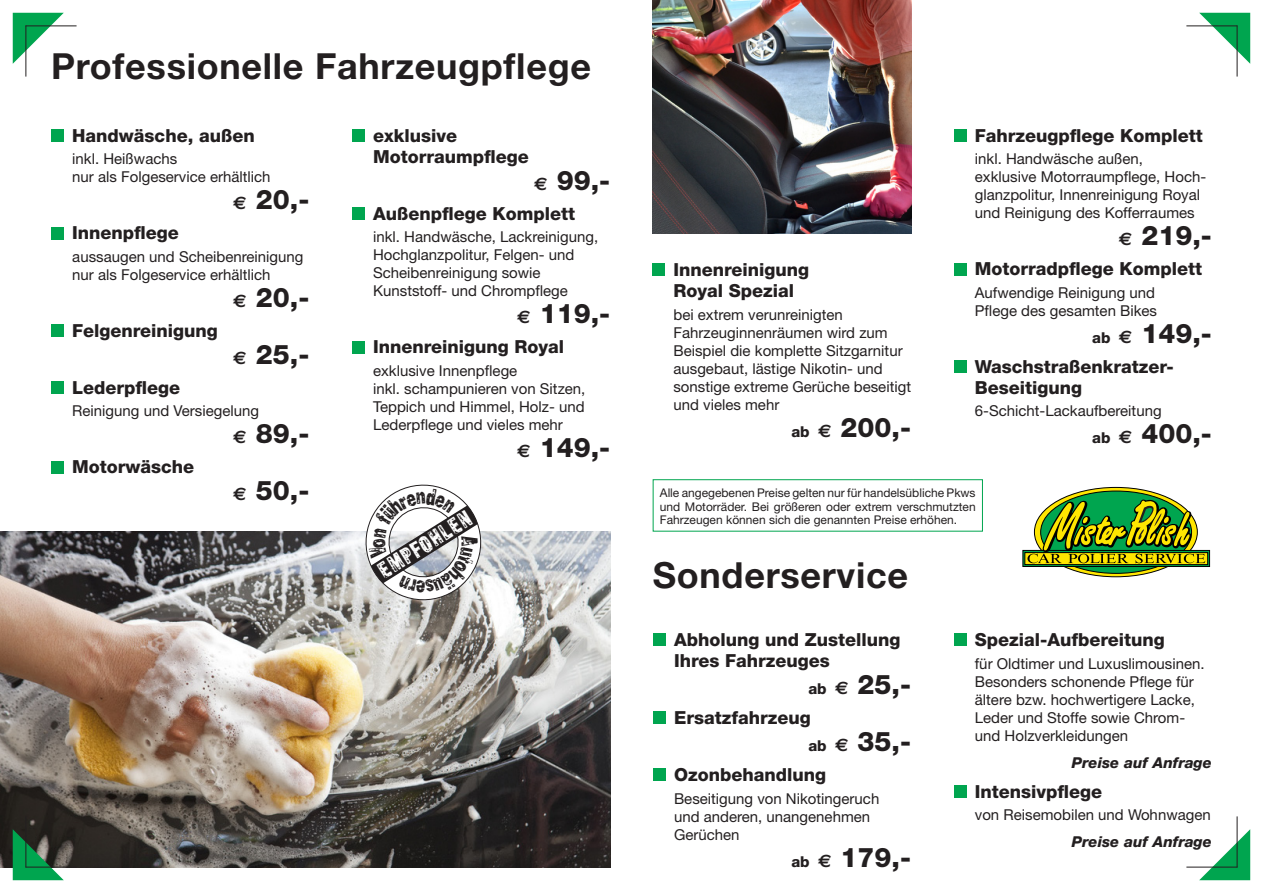
<style>
.page{position:relative;width:1263px;height:893px;background:#fff}
.page>*{position:absolute;margin:0;border:0;box-sizing:border-box;transform-origin:0 0}
.t1{font:700 36px "Helvetica Neue";letter-spacing:.02em;color:#231f20}
.t2{font:800 27px "Helvetica Neue";color:#231f20}
.t3{font:24px "Raw Normal";color:#fff}
.t4{font:800 18px/21px "Helvetica Neue";color:#231f20}
.t5{font:15px/18px "Helvetica Neue";color:#231f20}
.t6{font:italic 800 15px "Helvetica Neue";color:#231f20}
.t7{font:12px/13.5px "Helvetica Neue";color:#231f20;text-align:justify}
.s1{font-family:"Euro Sans";font-weight:700;font-size:18px}
.s2{font-size:15px}
</style>
<div class="page">
<svg style="left:13px;top:13px;width:51px;height:51px"></svg>
<hr style="left:26px;top:26px;width:51px;height:1px;background:#231f20">
<hr style="left:26px;top:26px;width:1px;height:51px;background:#231f20">
<svg style="left:1199px;top:829px;width:51px;height:51px"></svg>
<hr style="left:1186px;top:867px;width:51px;height:1px;background:#231f20">
<hr style="left:1237px;top:816px;width:1px;height:51px;background:#231f20">
<svg style="left:1199px;top:13px;width:51px;height:51px"></svg>
<hr style="left:1237px;top:26px;width:1px;height:51px;background:#231f20">
<hr style="left:1186px;top:26px;width:51px;height:1px;background:#231f20">
<div style="left:51px;top:129px;width:13px;height:13px;background:#00a54f"></div>
<div style="left:51px;top:227px;width:13px;height:12px;background:#00a54f"></div>
<div style="left:51px;top:324px;width:13px;height:13px;background:#00a54f"></div>
<div style="left:51px;top:381px;width:13px;height:13px;background:#00a54f"></div>
<div style="left:51px;top:461px;width:13px;height:12px;background:#00a54f"></div>
<div style="left:653px;top:479px;width:330px;height:52px;border:1px solid #00a54f"></div>
<div style="left:352px;top:129px;width:13px;height:13px;background:#00a54f"></div>
<div style="left:352px;top:207px;width:13px;height:13px;background:#00a54f"></div>
<div style="left:352px;top:341px;width:13px;height:12px;background:#00a54f"></div>
<div style="left:652px;top:263px;width:13px;height:13px;background:#00a54f"></div>
<img style="left:0;top:531px;width:610px;height:336px">
<div style="left:653px;top:634px;width:12px;height:12px;background:#00a54f"></div>
<div style="left:653px;top:712px;width:12px;height:12px;background:#00a54f"></div>
<div style="left:653px;top:769px;width:12px;height:12px;background:#00a54f"></div>
<svg style="left:13px;top:829px;width:51px;height:51px;background:#267347"></svg>
<hr style="left:26px;top:816px;width:1px;height:51px;background:#231f20">
<hr style="left:26px;top:867px;width:51px;height:1px;background:#231f20">
<div style="left:954px;top:634px;width:12px;height:12px;background:#00a54f"></div>
<div style="left:954px;top:785px;width:12px;height:13px;background:#00a54f"></div>
<div style="left:954px;top:129px;width:12px;height:13px;background:#00a54f"></div>
<div style="left:954px;top:263px;width:12px;height:12px;background:#00a54f"></div>
<div style="left:954px;top:360px;width:12px;height:13px;background:#00a54f"></div>
<img style="left:653px;top:0;width:258px;height:234px">
<svg style="left:1034px;top:487px;width:163px;height:90px"></svg>
<div style="left:1041px;top:491px;width:150px;height:82px;background:#00a54f;border-radius:50%"></div>
<div style="left:1022px;top:550px;width:188px;height:17px;border:1px solid #000"></div>
<div style="left:1024px;top:552px;width:184px;height:13px;border:1px solid #000"></div>
<svg style="left:1027px;top:499px;width:178px;height:64px"></svg>
<svg style="left:357px;top:484px;width:133px;height:125px"></svg>
<h1 class="t1" style="left:51px;top:44px;width:542px">Professionelle Fahrzeugpflege</h1>
<p class="t4" style="left:72px;top:125px;width:184px">Handwäsche, außen</p>
<p class="t5" style="left:72px;top:150px;width:200px">inkl. Heißwachs<br>nur als Folgeservice erhältlich</p>
<h2 class="t2" style="left:233px;top:184px;width:78px"><span class="s1">€</span> 20,-</h2>
<p class="t4" style="left:72px;top:222px;width:108px">Innenpflege</p>
<p class="t5" style="left:72px;top:247px;width:233px">aussaugen und Scheibenreinigung nur als Folgeservice erhältlich</p>
<h2 class="t2" style="left:233px;top:281px;width:78px"><span class="s1">€</span> 20,-</h2>
<p class="t4" style="left:72px;top:320px;width:147px">Felgenreinigung</p>
<h2 class="t2" style="left:233px;top:338px;width:78px"><span class="s1">€</span> 25,-</h2>
<p class="t4" style="left:72px;top:377px;width:109px">Lederpflege</p>
<p class="t5" style="left:72px;top:402px;width:188px">Reinigung und Versiegelung</p>
<h2 class="t2" style="left:233px;top:418px;width:78px"><span class="s1">€</span> 89,-</h2>
<p class="t4" style="left:72px;top:456px;width:124px">Motorwäsche</p>
<h2 class="t2" style="left:233px;top:475px;width:78px"><span class="s1">€</span> 50,-</h2>
<p class="t7" style="left:660px;top:486px;width:317px">Alle angegebenen Preise gelten nur für handelsübliche Pkws und Motorräder. Bei größeren oder extrem verschmutzten Fahrzeugen können sich die genannten Preise erhöhen.</p>
<p class="t4" style="left:373px;top:125px;width:157px">exklusive<br>Motorraumpflege</p>
<p class="t4" style="left:975px;top:125px;width:230px">Fahrzeugpflege Komplett</p>
<p class="t5" style="left:975px;top:150px;width:233px">inkl. Handwäsche außen, exklusive Motorraumpflege, Hoch&shy;glanzpolitur, Innenreinigung Royal und Reinigung des Kofferraumes</p>
<h2 class="t2" style="left:1119px;top:220px;width:95px"><span class="s1">€</span> 219,-</h2>
<p class="t4" style="left:975px;top:258px;width:229px">Motorradpflege Komplett</p>
<p class="t5" style="left:975px;top:283px;width:184px">Aufwendige Reinigung und<br>Pflege des gesamten Bikes</p>
<h2 class="t2" style="left:1092px;top:317px;width:121px"><span class="s2">ab</span> <span class="s1">€</span> 149,-</h2>
<p class="t4" style="left:975px;top:356px;width:200px">Waschstraßenkratzer-<br>Beseitigung</p>
<p class="t5" style="left:975px;top:402px;width:188px">6-Schicht-Lackaufbereitung</p>
<h2 class="t2" style="left:1092px;top:418px;width:121px"><span class="s2">ab</span> <span class="s1">€</span> 400,-</h2>
<h2 class="t2" style="left:534px;top:164px;width:78px"><span class="s1">€</span> 99,-</h2>
<p class="t4" style="left:373px;top:203px;width:204px">Außenpflege Komplett</p>
<p class="t5" style="left:373px;top:228px;width:227px">inkl. Handwäsche, Lackreinigung,<br>Hochglanzpolitur, Felgen- und<br>Scheibenreinigung sowie<br>Kunststoff- und Chrompflege</p>
<h2 class="t2" style="left:517px;top:298px;width:95px"><span class="s1">€</span> 119,-</h2>
<p class="t4" style="left:373px;top:336px;width:193px">Innenreinigung Royal</p>
<p class="t5" style="left:373px;top:361px;width:214px">exklusive Innenpflege<br>inkl. schampunieren von Sitzen,<br>Teppich und Himmel, Holz- und<br>Lederpflege und vieles mehr</p>
<h2 class="t2" style="left:517px;top:431px;width:95px"><span class="s1">€</span> 149,-</h2>
<p class="t4" style="left:673px;top:259px;width:137px">Innenreinigung<br>Royal Spezial</p>
<p class="t5" style="left:673px;top:305px;width:239px">bei extrem verunreinigten<br>Fahrzeuginnenräumen wird zum<br>Beispiel die komplette Sitzgarnitur ausgebaut, lästige Nikotin- und sonstige extreme Gerüche beseitigt und vieles mehr</p>
<h2 class="t2" style="left:791px;top:411px;width:121px"><span class="s2">ab</span> <span class="s1">€</span> 200,-</h2>
<h3 class="t3" style="left:374px;top:562px;width:107px;rotate:-32deg">Empfohlen</h3>
<h1 class="t1" style="left:653px;top:553px;width:257px">Sonderservice</h1>
<p class="t4" style="left:674px;top:629px;width:228px">Abholung und Zustellung<br>Ihres Fahrzeuges</p>
<h2 class="t2" style="left:808px;top:669px;width:104px"><span class="s2">ab</span> <span class="s1">€</span> 25,-</h2>
<p class="t4" style="left:674px;top:707px;width:138px">Ersatzfahrzeug</p>
<h2 class="t2" style="left:808px;top:726px;width:104px"><span class="s2">ab</span> <span class="s1">€</span> 35,-</h2>
<p class="t4" style="left:674px;top:764px;width:154px">Ozonbehandlung</p>
<p class="t5" style="left:674px;top:789px;width:207px">Beseitigung von Nikotingeruch und anderen, unangenehmen<br>Gerüchen</p>
<h2 class="t2" style="left:791px;top:841px;width:121px"><span class="s2">ab</span> <span class="s1">€</span> 179,-</h2>
<p class="t4" style="left:975px;top:629px;width:192px">Spezial-Aufbereitung</p>
<p class="t5" style="left:975px;top:654px;width:231px">für Oldtimer und Luxuslimousinen.<br>Besonders schonende Pflege für ältere bzw. hochwertigere Lacke,<br>Leder und Stoffe sowie Chrom&shy;und Holzverkleidungen</p>
<p class="t6" style="left:1072px;top:753px;width:142px">Preise auf Anfrage</p>
<p class="t4" style="left:975px;top:781px;width:129px">Intensivpflege</p>
<p class="t5" style="left:975px;top:806px;width:237px">von Reisemobilen und Wohnwagen</p>
<p class="t6" style="left:1072px;top:833px;width:142px">Preise auf Anfrage</p>
</div>
